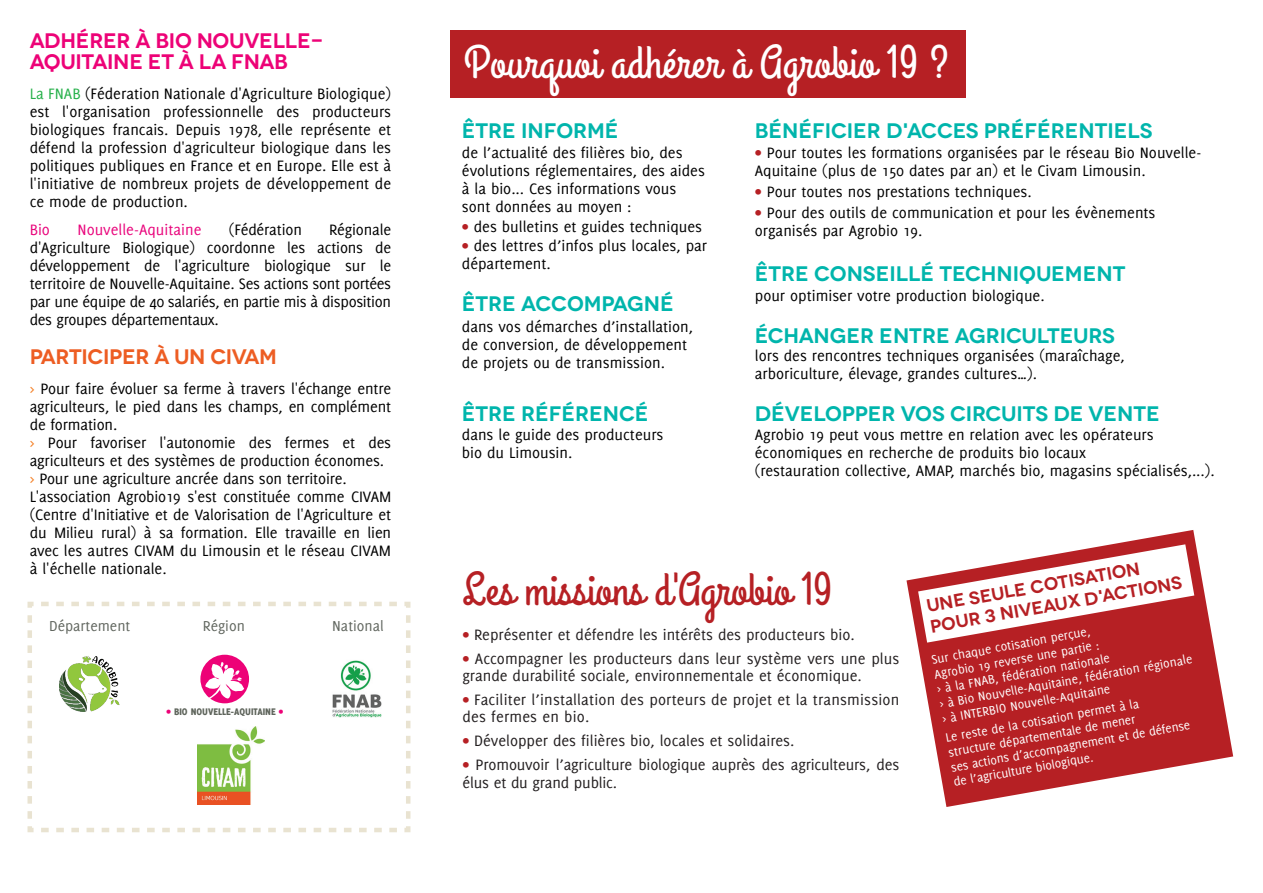
<style>
.page{position:relative;width:1263px;height:893px;background:#fff}
.page>*{position:absolute;margin:0;border:0;box-sizing:border-box;transform-origin:0 0}
.t1{font:46.5px "Grand Hotel";letter-spacing:.01em;color:#fff}
.t2{font:46.5px "Grand Hotel";color:#b62024}
.t3{font:600 21px "Novecentowide";color:#00b5ac}
.t4{font:600 21px/21px "Novecentowide";letter-spacing:-.01em;color:#ed0277}
.t5{font:600 21px "Novecentowide";letter-spacing:-.02em;color:#ed5d23}
.t6{font:600 18px/21px "Novecentowide";color:#b62024}
.t7{font:16.5px/18px "Delicious";color:#000}
.t8{font:16.5px/17.2px "Delicious";color:#231f20}
.t9{font:16.5px "Delicious";color:#e9057c}
.t10{font:15.75px "Delicious";color:#61665f}
.t11{font:13.5px/15px "Delicious";color:#fff}
.t12{font:800 10.5px "Delicious";color:#5e645b}
.s1{color:#27b14b}
.s2{color:#f47d21}
.s3{color:#ed0277}
.s4{color:#b62024}
</style>
<div class="page">
<div style="left:450px;top:30px;width:516px;height:68px;background:#b62024"></div>
<svg style="left:27px;top:601px;width:384px;height:232px"></svg>
<img style="left:326px;top:654px;width:61px;height:64px">
<svg style="left:906px;top:530px;width:327px;height:277px;fill:#b62024"></svg>
<svg style="left:918px;top:544px;width:276px;height:99px"></svg>
<img style="left:60px;top:656px;width:60px;height:55px">
<img style="left:197px;top:726px;width:68px;height:78px">
<svg style="left:200px;top:655px;width:49px;height:48px"></svg>
<p class="t4" style="left:30px;top:30px;width:295px">ADHÉRER À BIO NOUVELLE-<br>AQUITAINE ET À LA FNAB</p>
<p class="t7" style="left:30px;top:84px;width:363px;text-align:justify"><span class="s1">La FNAB</span> (Féderation Nationale d'Agriculture Biologique) est l'organisation professionnelle des producteurs biologiques francais. Depuis 1978, elle représente et défend la profession d'agriculteur biologique dans les politiques publiques en France et en Europe. Elle est à l'initiative de nombreux projets de développement de ce mode de production.</p>
<p class="t9" style="left:30px;top:220px;width:22px">Bio</p>
<p class="t9" style="left:78px;top:220px;width:125px">Nouvelle-Aquitaine</p>
<p class="t7" style="left:229px;top:221px;width:74px">(Fédération</p>
<p class="t7" style="left:30px;top:221px;width:363px;text-align:justify;text-indent:299px">Régionale d'Agriculture Biologique) coordonne les actions de développement de l'agriculture biologique sur le territoire de Nouvelle-Aquitaine. Ses actions sont portées par une équipe de 40 salariés, en partie mis à disposition des groupes départementaux.</p>
<p class="t5" style="left:30px;top:344px;width:249px">PARTICIPER À UN CIVAM</p>
<p class="t7" style="left:30px;top:380px;width:363px"><span class="s2">&gt;</span> Pour faire évoluer sa ferme à travers l'échange entre agriculteurs, le pied dans les champs, en complément de formation.<br><span class="s2">&gt;</span> Pour favoriser l'autonomie des fermes et des agriculteurs et des systèmes de production économes. <span class="s2">&gt;</span> Pour une agriculture ancrée dans son territoire.<br>L'association Agrobio19 s'est constituée comme CIVAM (Centre d'Initiative et de Valorisation de l'Agriculture et du Milieu rural) à sa formation. Elle travaille en lien avec les autres CIVAM du Limousin et le réseau CIVAM à l'échelle nationale.</p>
<p class="t10" style="left:49px;top:617px;width:83px">Département</p>
<p class="t10" style="left:203px;top:617px;width:44px">Région</p>
<p class="t10" style="left:332px;top:617px;width:53px">National</p>
<p class="t12" style="left:166px;top:705px;width:118px"><span class="s3">•</span> BIO NOUVELLE-AQUITAINE <span class="s3">•</span></p>
<h1 class="t1" style="left:464px;top:33px;width:487px">Pourquoi adhérer à Agrobio 19 ?</h1>
<p class="t3" style="left:462px;top:117px;width:158px">ÊTRE INFORMÉ</p>
<p class="t7" style="left:462px;top:144px;width:245px">de l’actualité des filières bio, des évolutions réglementaires, des aides à la bio... Ces informations vous sont données au moyen :</p>
<p class="t7" style="left:462px;top:217px;width:242px"><span class="s4">•</span> des bulletins et guides techniques</p>
<p class="t7" style="left:462px;top:237px;width:247px"><span class="s4">•</span> des lettres d’infos plus locales, par département.</p>
<p class="t3" style="left:755px;top:117px;width:399px">BÉNÉFICIER D'ACCES PRÉFÉRENTIELS</p>
<p class="t7" style="left:755px;top:144px;width:448px"><span class="s4">•</span> Pour toutes les formations organisées par le réseau Bio Nouvelle-<br>Aquitaine (plus de 150 dates par an) et le Civam Limousin.</p>
<p class="t7" style="left:755px;top:183px;width:278px"><span class="s4">•</span> Pour toutes nos prestations techniques.</p>
<p class="t7" style="left:755px;top:204px;width:402px"><span class="s4">•</span> Pour des outils de communication et pour les évènements organisés par Agrobio 19.</p>
<p class="t3" style="left:755px;top:261px;width:372px">ÊTRE CONSEILLÉ TECHNIQUEMENT</p>
<p class="t3" style="left:462px;top:291px;width:213px">ÊTRE ACCOMPAGNÉ</p>
<p class="t7" style="left:755px;top:286px;width:291px">pour optimiser votre production biologique.</p>
<p class="t7" style="left:462px;top:317px;width:233px">dans vos démarches d’installation, de conversion, de développement de projets ou de transmission.</p>
<p class="t3" style="left:755px;top:322px;width:361px">ÉCHANGER ENTRE AGRICULTEURS</p>
<p class="t7" style="left:755px;top:346px;width:371px">lors des rencontres techniques organisées (maraîchage, arboriculture, élevage, grandes cultures…).</p>
<p class="t3" style="left:462px;top:400px;width:188px">ÊTRE RÉFÉRENCÉ</p>
<p class="t3" style="left:755px;top:400px;width:406px">DÉVELOPPER VOS CIRCUITS DE VENTE</p>
<p class="t7" style="left:462px;top:425px;width:203px">dans le guide des producteurs bio du Limousin.</p>
<p class="t7" style="left:755px;top:425px;width:461px">Agrobio 19 peut vous mettre en relation avec les opérateurs économiques en recherche de produits bio locaux<br>(restauration collective, AMAP, marchés bio, magasins spécialisés,...).</p>
<h1 class="t2" style="left:462px;top:560px;width:371px">Les missions d'Agrobio 19</h1>
<p class="t8" style="left:462px;top:626px;width:394px"><span class="s4">•</span> Représenter et défendre les intérêts des producteurs bio.</p>
<p class="t8" style="left:462px;top:650px;width:438px"><span class="s4">•</span> Accompagner les producteurs dans leur système vers une plus grande durabilité sociale, environnementale et économique.</p>
<p class="t8" style="left:462px;top:691px;width:438px"><span class="s4">•</span> Faciliter l’installation des porteurs de projet et la transmission des fermes en bio.</p>
<p class="t8" style="left:462px;top:732px;width:334px"><span class="s4">•</span> Développer des filières bio, locales et solidaires.</p>
<p class="t8" style="left:462px;top:756px;width:438px"><span class="s4">•</span> Promouvoir l’agriculture biologique auprès des agriculteurs, des élus et du grand public.</p>
<p class="t6" style="left:925px;top:596px;width:257px;rotate:-10deg">UNE SEULE COTISATION<br>POUR 3 NIVEAUX D'ACTIONS</p>
<p class="t11" style="left:930px;top:652px;width:258px;rotate:-10deg">Sur chaque cotisation perçue,<br>Agrobio 19 reverse une partie :<br>&gt; à la FNAB, fédération nationale<br>&gt; à Bio Nouvelle-Aquitaine, fédération régionale &gt; à INTERBIO Nouvelle-Aquitaine</p>
<p class="t11" style="left:944px;top:730px;width:244px;rotate:-10deg">Le reste de la cotisation permet à la structure départementale de mener<br>ses actions d’accompagnement et de défense de l’agriculture biologique.</p>
</div>
